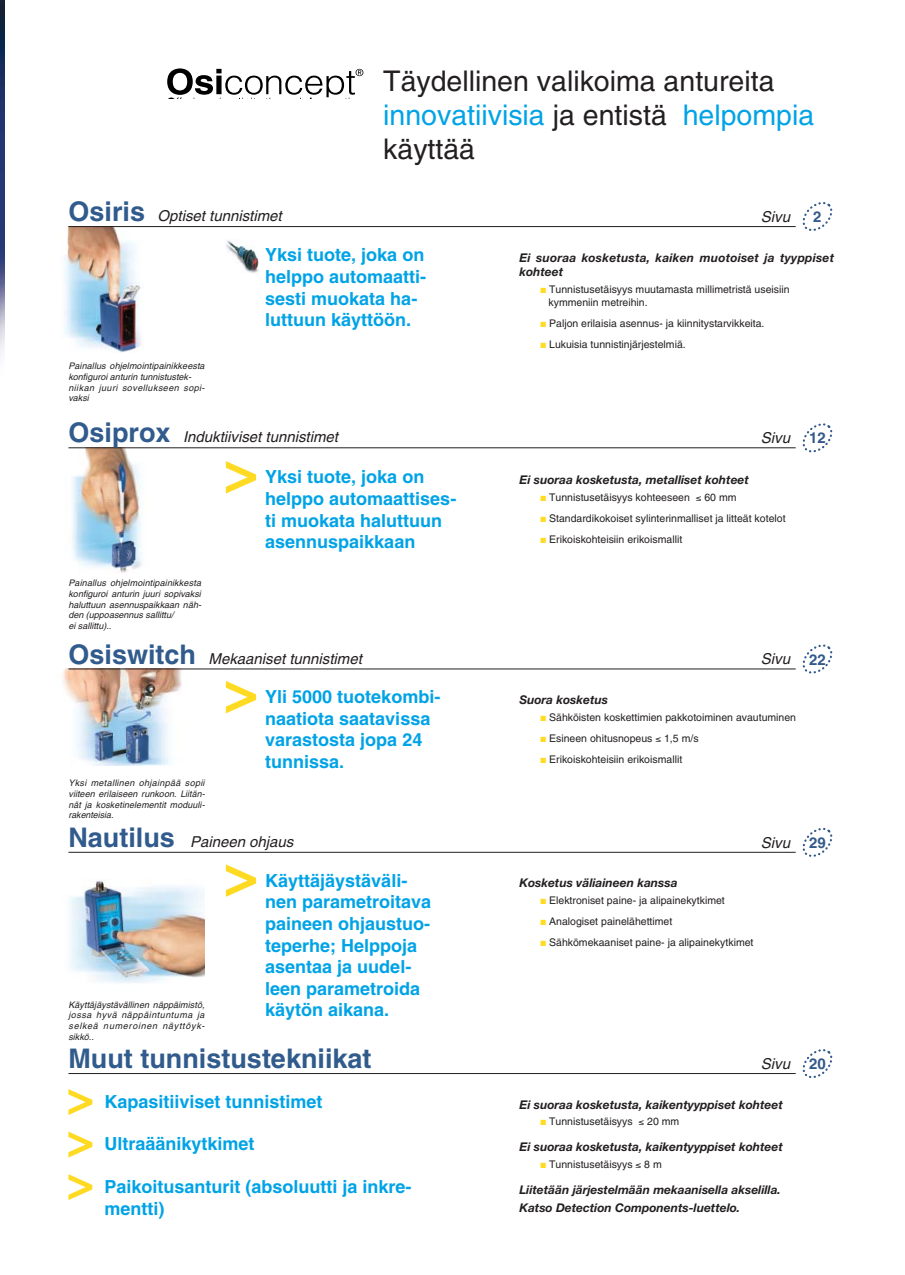
<style>
.page{position:relative;width:905px;height:1275px;background:#fff}
.page>*{position:absolute;margin:0;border:0;box-sizing:border-box;transform-origin:0 0}
.t1{font:28.5px/34.2px "Helvetica";color:#231f20}
.t2{font:700 27px "Helvetica";color:#305b8c}
.t3{font:700 18px/21.6px "Helvetica";color:#00a3e6}
.t4{font:italic 15px "Helvetica";color:#231f20}
.t5{font:700 15px "Helvetica";color:#32598a}
.t6{font:italic 700 12px/18.8px "Helvetica Neue";color:#231f20}
.t7{font:italic 700 12px/14.4px "Helvetica Neue";letter-spacing:.02em;color:#231f20}
.t8{font:10.5px/12.6px "Helvetica";color:#231f20}
.t9{font:italic 9px/10.8px "Helvetica";letter-spacing:.01em;color:#231f20}
.s1{font-weight:700;font-style:normal;font-size:27px;color:#305b8c}
.s2{color:#00a3e6}
.s3{color:#ffdc22}
</style>
<div class="page">
<img style="left:68px;top:880px;width:137px;height:103px">
<img style="left:63px;top:668px;width:125px;height:97px">
<img style="left:64px;top:226px;width:81px;height:127px">
<img style="left:68px;top:448px;width:81px;height:125px">
<img style="left:226px;top:240px;width:33px;height:33px">
<svg style="left:226px;top:681px;width:30px;height:32px"></svg>
<svg style="left:226px;top:864px;width:30px;height:32px"></svg>
<svg style="left:226px;top:461px;width:30px;height:32px"></svg>
<svg style="left:68px;top:1089px;width:24px;height:25px"></svg>
<svg style="left:68px;top:1131px;width:24px;height:26px"></svg>
<svg style="left:68px;top:1174px;width:24px;height:25px"></svg>
<hr style="left:68px;top:226px;width:727px;height:1px;background:#231f20">
<hr style="left:68px;top:668px;width:727px;height:1px;background:#231f20">
<hr style="left:68px;top:851px;width:727px;height:1px;background:#231f20">
<hr style="left:68px;top:447px;width:727px;height:1px;background:#231f20">
<svg style="left:802px;top:202px;width:31px;height:29px"></svg>
<svg style="left:802px;top:644px;width:31px;height:30px"></svg>
<svg style="left:802px;top:827px;width:31px;height:30px"></svg>
<svg style="left:802px;top:423px;width:31px;height:30px"></svg>
<hr style="left:68px;top:1073px;width:727px;height:1px;background:#231f20">
<svg style="left:802px;top:1049px;width:31px;height:29px"></svg>
<img style="left:0;top:6px;width:5px;height:349px">
<svg style="left:167px;top:68px;width:196px;height:31px"></svg>
<svg style="left:0;top:0;width:5px;height:6px"></svg>
<h3 class="t4" style="left:68px;top:210px;width:215px"><span class="s1">Osiris</span> Optiset tunnistimet</h3>
<h1 class="t1" style="left:383px;top:66px;width:432px">Täydellinen valikoima antureita <span class="s2">innovatiivisia</span> ja entistä <span class="s2">helpompia </span>käyttää</h1>
<h3 class="t4" style="left:761px;top:211px;width:31px">Sivu</h3>
<h3 class="t5" style="left:813px;top:211px;width:10px">2</h3>
<p class="t9" style="left:68px;top:361px;width:138px">Painallus ohjelmointipainikkeesta konfiguroi anturin tunnistustek&shy;niikan juuri sovellukseen sopi&shy;vaksi</p>
<h3 class="t3" style="left:265px;top:246px;width:163px">Yksi tuote, joka on helppo automaatti&shy;sesti muokata ha&shy;luttuun käyttöön.</h3>
<h3 class="t4" style="left:68px;top:431px;width:271px"><span class="s1">Osiprox</span> Induktiiviset tunnistimet</h3>
<p class="t9" style="left:68px;top:578px;width:134px">Painallus ohjelmointipainikkesta konfiguroi anturin juuri sopivaksi haluttuun asennuspaikkaan näh&shy;den (uppoasennus sallittu/<br>ei sallittu)..</p>
<h3 class="t3" style="left:265px;top:468px;width:193px">Yksi tuote, joka on helppo automaattises&shy;ti muokata haluttuun asennuspaikkaan</h3>
<h3 class="t4" style="left:68px;top:652px;width:295px"><span class="s1">Osiswitch</span> Mekaaniset tunnistimet</h3>
<p class="t9" style="left:68px;top:778px;width:138px;text-align:justify">Yksi metallinen ohjainpää sopii viiteen erilaiseen runkoon. Liitän&shy;nät ja kosketinelementit moduuli&shy;rakenteisia.</p>
<h3 class="t3" style="left:265px;top:687px;width:177px">Yli 5000 tuotekombi&shy;naatiota saatavissa varastosta jopa 24 tunnissa.</h3>
<h3 class="t4" style="left:68px;top:836px;width:226px"><span class="s1">Nautilus</span> Paineen ohjaus</h3>
<h3 class="t3" style="left:265px;top:871px;width:168px">Käyttäjäystäväli&shy;nen parametroitava paineen ohjaustuo&shy;teperhe; Helppoja asentaa ja uudel&shy;leen parametroida käytön aikana.</h3>
<p class="t9" style="left:68px;top:999px;width:138px;text-align:justify">Käyttäjäystävällinen näppäimistö, jossa hyvä näppäintuntuma ja selkeä numeroinen näyttöyk&shy;sikkö..</p>
<p class="t7" style="left:519px;top:251px;width:316px">Ei suoraa kosketusta, kaiken muotoiset ja tyyppiset kohteet</p>
<p class="t8" style="left:548px;top:284px;width:243px;text-indent:-8px"><span class="s3">■</span> Tunnistusetäisyys muutamasta millimetristä useisiin kymmeniin metreihin.</p>
<p class="t8" style="left:540px;top:318px;width:225px"><span class="s3">■</span> Paljon erilaisia asennus- ja kiinnitystarvikkeita.</p>
<p class="t8" style="left:540px;top:339px;width:147px"><span class="s3">■</span> Lukuisia tunnistinjärjestelmiä.</p>
<h3 class="t4" style="left:761px;top:432px;width:31px">Sivu</h3>
<h3 class="t5" style="left:809px;top:432px;width:18px">12</h3>
<p class="t6" style="left:519px;top:471px;width:231px">Ei suoraa kosketusta, metalliset kohteet</p>
<p class="t8" style="left:540px;top:491px;width:197px"><span class="s3">■</span> Tunnistusetäisyys kohteeseen ≤ 60 mm</p>
<p class="t8" style="left:540px;top:512px;width:246px"><span class="s3">■</span> Standardikokoiset sylinterinmalliset ja litteät kotelot</p>
<p class="t8" style="left:540px;top:534px;width:143px"><span class="s3">■</span> Erikoiskohteisiin erikoismallit</p>
<h3 class="t4" style="left:761px;top:653px;width:31px">Sivu</h3>
<h3 class="t5" style="left:809px;top:653px;width:18px">22</h3>
<p class="t6" style="left:519px;top:691px;width:90px">Suora kosketus</p>
<p class="t8" style="left:540px;top:711px;width:257px"><span class="s3">■</span> Sähköisten koskettimien pakkotoiminen avautuminen</p>
<p class="t8" style="left:540px;top:732px;width:159px"><span class="s3">■</span> Esineen ohitusnopeus ≤ 1,5 m/s</p>
<p class="t8" style="left:540px;top:753px;width:143px"><span class="s3">■</span> Erikoiskohteisiin erikoismallit</p>
<h3 class="t4" style="left:761px;top:837px;width:31px">Sivu</h3>
<h3 class="t5" style="left:809px;top:837px;width:18px">29</h3>
<p class="t6" style="left:519px;top:874px;width:160px">Kosketus väliaineen kanssa</p>
<p class="t8" style="left:540px;top:895px;width:186px"><span class="s3">■</span> Elektroniset paine- ja alipainekytkimet</p>
<p class="t8" style="left:540px;top:916px;width:133px"><span class="s3">■</span> Analogiset painelähettimet</p>
<p class="t8" style="left:540px;top:937px;width:214px"><span class="s3">■</span> Sähkömekaaniset paine- ja alipainekytkimet</p>
<h2 class="t2" style="left:68px;top:1048px;width:305px">Muut tunnistustekniikat</h2>
<h3 class="t4" style="left:761px;top:1058px;width:31px">Sivu</h3>
<h3 class="t5" style="left:809px;top:1058px;width:18px">20</h3>
<p class="t6" style="left:519px;top:1095px;width:265px">Ei suoraa kosketusta, kaikentyyppiset kohteet</p>
<p class="t8" style="left:540px;top:1116px;width:140px"><span class="s3">■</span> Tunnistusetäisyys ≤ 20 mm</p>
<p class="t6" style="left:519px;top:1138px;width:265px">Ei suoraa kosketusta, kaikentyyppiset kohteet</p>
<p class="t8" style="left:540px;top:1158px;width:123px"><span class="s3">■</span> Tunnistusetäisyys ≤ 8 m</p>
<p class="t6" style="left:519px;top:1180px;width:263px">Liitetään järjestelmään mekaanisella akselilla.<br>Katso Detection Components-luettelo.</p>
<h3 class="t3" style="left:104px;top:1092px;width:220px">Kapasitiiviset tunnistimet</h3>
<h3 class="t3" style="left:104px;top:1134px;width:152px">Ultraäänikytkimet</h3>
<h3 class="t3" style="left:104px;top:1177px;width:309px">Paikoitusanturit (absoluutti ja inkre&shy;mentti)</h3>
</div>
